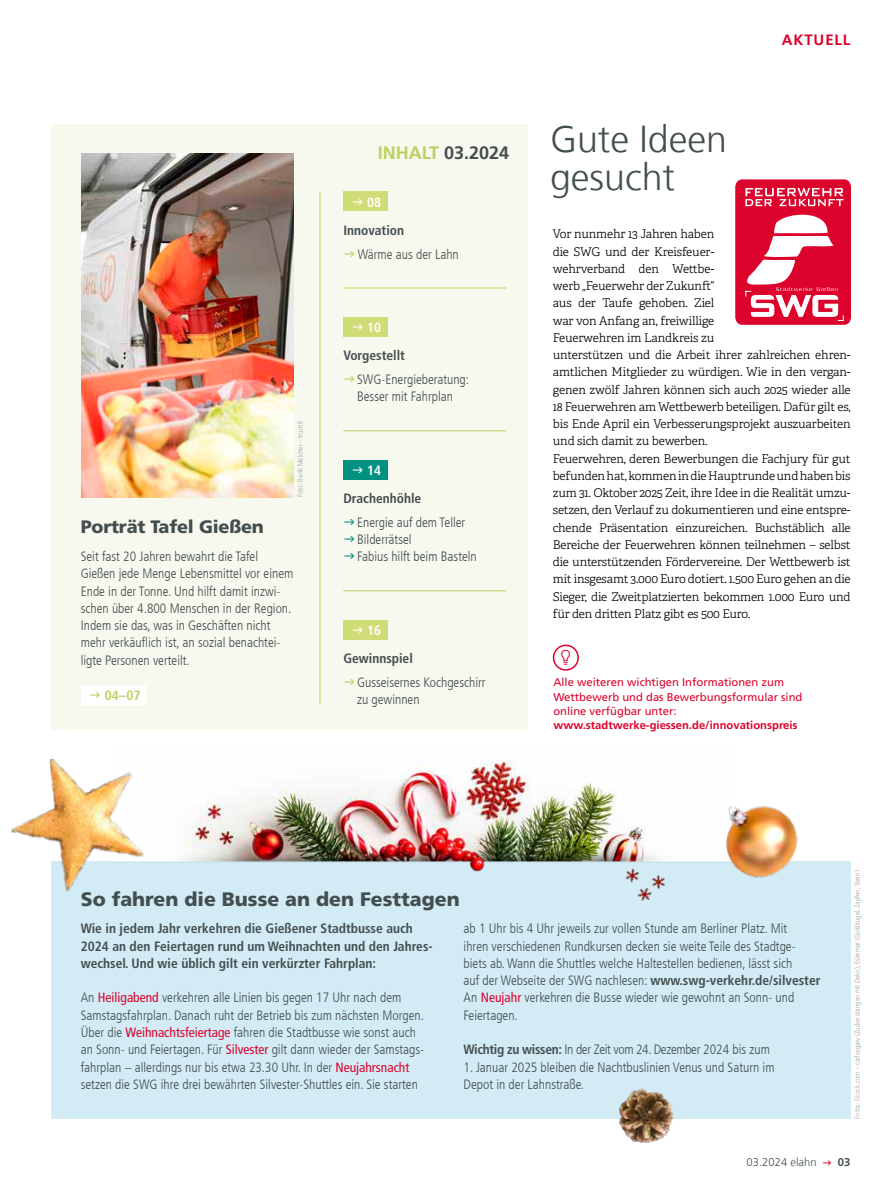
<style>
.page{position:relative;width:893px;height:1191px;background:#fff}
.page>*{position:absolute;margin:0;border:0;box-sizing:border-box;transform-origin:0 0}
.t1{font:300 37.5px/37.5px "Frutiger LT Com";color:#434f4f}
.t2{font:900 19.5px "Frutiger LT Com";color:#434f4f}
.t3{font:900 18px "Frutiger LT Com";letter-spacing:-.01em;color:#434f4f}
.t4{font:700 18px "Frutiger LT Com";color:#434f4f}
.t5{font:15.15px "Netto Icons OT";color:#dc032d}
.t6{font:700 15px "Frutiger LT Com";letter-spacing:.06em;color:#dc032d}
.t7{font:300 condensed 13.5px/17.2px "Frutiger LT Com";color:#434f4f}
.t8{font:700 condensed 13.5px/17.2px "Frutiger LT Com";color:#434f4f}
.t9{font:300 condensed 13.5px "Frutiger LT Com";letter-spacing:-.025em;color:#434f4f}
.t10{font:700 condensed 13.5px "Frutiger LT Com";color:#fff}
.t11{font:700 condensed 13.5px "Frutiger LT Com";color:#b9d25e}
.t12{font:300 12px/17.2px "Adelle";letter-spacing:-.015em;color:#000}
.t13{font:11.25px/14.2px "Frutiger LT Com";color:#dc032d}
.t14{font:700 11.25px "Frutiger LT Com";color:#dc032d}
.t15{font:300 11.25px "Frutiger LT Com";color:#434f4f}
.t16{font:700 11.25px "Frutiger LT Com";color:#434f4f}
.t17{font:300 condensed 7.5px "Frutiger LT Com";color:#a0aaab}
.s1{color:#b9d25e}
.s2{font-weight:400;color:#dc032d}
.s3{font-weight:700}
</style>
<div class="page">
<div style="left:51px;top:861px;width:800px;height:257px;background:#d3ebf5"></div>
<div style="left:51px;top:124px;width:476px;height:605px;background:#f7f8ee"></div>
<div style="left:81px;top:685px;width:64px;height:19px;background:#fff"></div>
<hr style="left:343px;top:288px;width:163px;height:1px;background:#b9d25e">
<hr style="left:343px;top:430px;width:163px;height:1px;background:#b9d25e">
<hr style="left:343px;top:590px;width:163px;height:1px;background:#b9d25e">
<hr style="left:320px;top:192px;width:1px;height:512px;background:#b9d25e">
<div style="left:343px;top:620px;width:45px;height:19px;background:#d0dc75"></div>
<div style="left:343px;top:192px;width:45px;height:19px;background:#d0dc75"></div>
<div style="left:343px;top:317px;width:45px;height:19px;background:#d0dc75"></div>
<div style="left:343px;top:460px;width:45px;height:19px;background:#009280"></div>
<img style="left:82px;top:154px;width:212px;height:343px">
<img style="left:181px;top:760px;width:512px;height:141px">
<img style="left:586px;top:1088px;width:121px;height:55px">
<img style="left:693px;top:806px;width:105px;height:72px">
<img style="left:11px;top:758px;width:170px;height:134px">
<div style="left:553px;top:644px;width:26px;height:26px;border:2px solid #dc032d;border-radius:50%"></div>
<svg style="left:736px;top:180px;width:115px;height:144px"></svg>
<p class="t17" style="left:296px;top:497px;width:78px;rotate:-90deg">Foto: Frank Melcher – trurnit</p>
<h3 class="t3" style="left:81px;top:516px;width:185px">Porträt Tafel Gießen</h3>
<p class="t7" style="left:81px;top:548px;width:214px">Seit fast 20 Jahren bewahrt die Tafel Gießen jede Menge Lebensmittel vor einem Ende in der Tonne. Und hilft damit inzwi&shy;schen über 4.800 Menschen in der Region.<br>Indem sie das, was in Geschäften nicht mehr verkäuflich ist, an sozial benachtei&shy;ligte Personen verteilt.</p>
<p class="t11" style="left:105px;top:687px;width:37px">04–07</p>
<h3 class="t4" style="left:378px;top:142px;width:133px"><span class="s1">INHALT</span> 03.2024</h3>
<p class="t10" style="left:367px;top:194px;width:16px">08</p>
<p class="t8" style="left:343px;top:222px;width:62px">Innovation</p>
<p class="t7" style="left:358px;top:245px;width:102px">Wärme aus der Lahn</p>
<p class="t10" style="left:367px;top:319px;width:16px">10</p>
<p class="t8" style="left:343px;top:347px;width:63px">Vorgestellt</p>
<p class="t7" style="left:357px;top:371px;width:114px">SWG-Energieberatung:<br>Besser mit Fahrplan</p>
<p class="t10" style="left:367px;top:462px;width:16px">14</p>
<p class="t8" style="left:343px;top:490px;width:79px">Drachenhöhle</p>
<p class="t7" style="left:357px;top:514px;width:121px">Energie auf dem Teller<br>Bilderrätsel<br>Fabius hilft beim Basteln</p>
<p class="t10" style="left:367px;top:622px;width:16px">16</p>
<p class="t8" style="left:343px;top:650px;width:71px">Gewinnspiel</p>
<p class="t7" style="left:357px;top:674px;width:130px">Gusseisernes Kochgeschirr zu gewinnen</p>
<p class="t6" style="left:782px;top:31px;width:70px">AKTUELL</p>
<h1 class="t1" style="left:550px;top:121px;width:178px">Gute Ideen gesucht</h1>
<p class="t12" style="left:553px;top:226px;width:299px">Vor nunmehr 13 Jahren haben<br>die SWG und der Kreisfeuer-<br>wehrverband den Wettbe-<br>werb „Feuerwehr der Zukunft“<br>aus der Taufe gehoben. Ziel<br>war von Anfang an, freiwillige<br>Feuerwehren im Landkreis zu<br>unterstützen und die Arbeit ihrer zahlreichen ehren&shy;amtlichen Mitglieder zu würdigen. Wie in den vergan&shy;genen zwölf Jahren können sich auch 2025 wieder alle 18 Feuerwehren am Wettbewerb beteiligen. Dafür gilt es, bis Ende April ein Verbesserungsprojekt auszuarbeiten und sich damit zu bewerben.<br>Feuerwehren, deren Bewerbungen die Fachjury für gut befunden hat, kommen in die Hauptrunde und haben bis zum 31. Oktober 2025 Zeit, ihre Idee in die Realität umzu&shy;setzen, den Verlauf zu dokumentieren und eine entspre&shy;chende Präsentation einzureichen. Buchstäblich alle Bereiche der Feuerwehren können teilnehmen – selbst die unterstützenden Fördervereine. Der Wettbewerb ist mit insgesamt 3.000 Euro dotiert. 1.500 Euro gehen an die Sieger, die Zweitplatzierten bekommen 1.000 Euro und für den dritten Platz gibt es 500 Euro.</p>
<p class="t5" style="left:556px;top:648px;width:21px">!</p>
<p class="t13" style="left:553px;top:675px;width:251px">Alle weiteren wichtigen Informationen zum<br>Wettbewerb und das Bewerbungsformular sind online verfügbar unter:</p>
<p class="t14" style="left:553px;top:718px;width:246px">www.stadtwerke-giessen.de/innovationspreis</p>
<h2 class="t2" style="left:81px;top:887px;width:380px">So fahren die Busse an den Festtagen</h2>
<p class="t8" style="left:81px;top:920px;width:353px">Wie in jedem Jahr verkehren die Gießener Stadtbusse auch<br>2024 an den Feiertagen rund um Weihnachten und den Jahres&shy;wechsel. Und wie üblich gilt ein verkürzter Fahrplan:</p>
<p class="t7" style="left:81px;top:989px;width:345px">An <span class="s2">Heiligabend</span> verkehren alle Linien bis gegen 17 Uhr nach dem Samstagsfahrplan. Danach ruht der Betrieb bis zum nächsten Morgen.<br>Über die <span class="s2">Weihnachtsfeiertage</span> fahren die Stadtbusse wie sonst auch an Sonn- und Feiertagen. Für <span class="s2">Silvester</span> gilt dann wieder der Samstags&shy;fahrplan – allerdings nur bis etwa 23.30 Uhr. In der <span class="s2">Neujahrsnacht </span>setzen die SWG ihre drei bewährten Silvester-Shuttles ein. Sie starten</p>
<p class="t7" style="left:464px;top:920px;width:358px">ab 1 Uhr bis 4 Uhr jeweils zur vollen Stunde am Berliner Platz. Mit<br>ihren verschiedenen Rundkursen decken sie weite Teile des Stadtge&shy;biets ab. Wann die Shuttles welche Haltestellen bedienen, lässt sich<br>auf der Webseite der SWG nachlesen: <span class="s3">www.swg-verkehr.de/silvester </span>An <span class="s2">Neujahr</span> verkehren die Busse wieder wie gewohnt an Sonn- und Feiertagen.</p>
<p class="t9" style="left:464px;top:1041px;width:308px"><span class="s3">Wichtig zu wissen:</span> In der Zeit vom 24. Dezember 2024 bis zum</p>
<p class="t7" style="left:464px;top:1058px;width:312px">1. Januar 2025 bleiben die Nachtbuslinien Venus und Saturn im<br>Depot in der Lahnstraße.</p>
<p class="t17" style="left:853px;top:1118px;width:250px;rotate:-90deg">Fotos: iStock.com – carlosgaw (Zuckerstangen mit Deko), Eskemar (Goldkugel, Zapfen, Stern)</p>
<p class="t15" style="left:747px;top:1155px;width:72px">03.2024 elahn</p>
<p class="t16" style="left:838px;top:1155px;width:14px">03</p>
</div>
